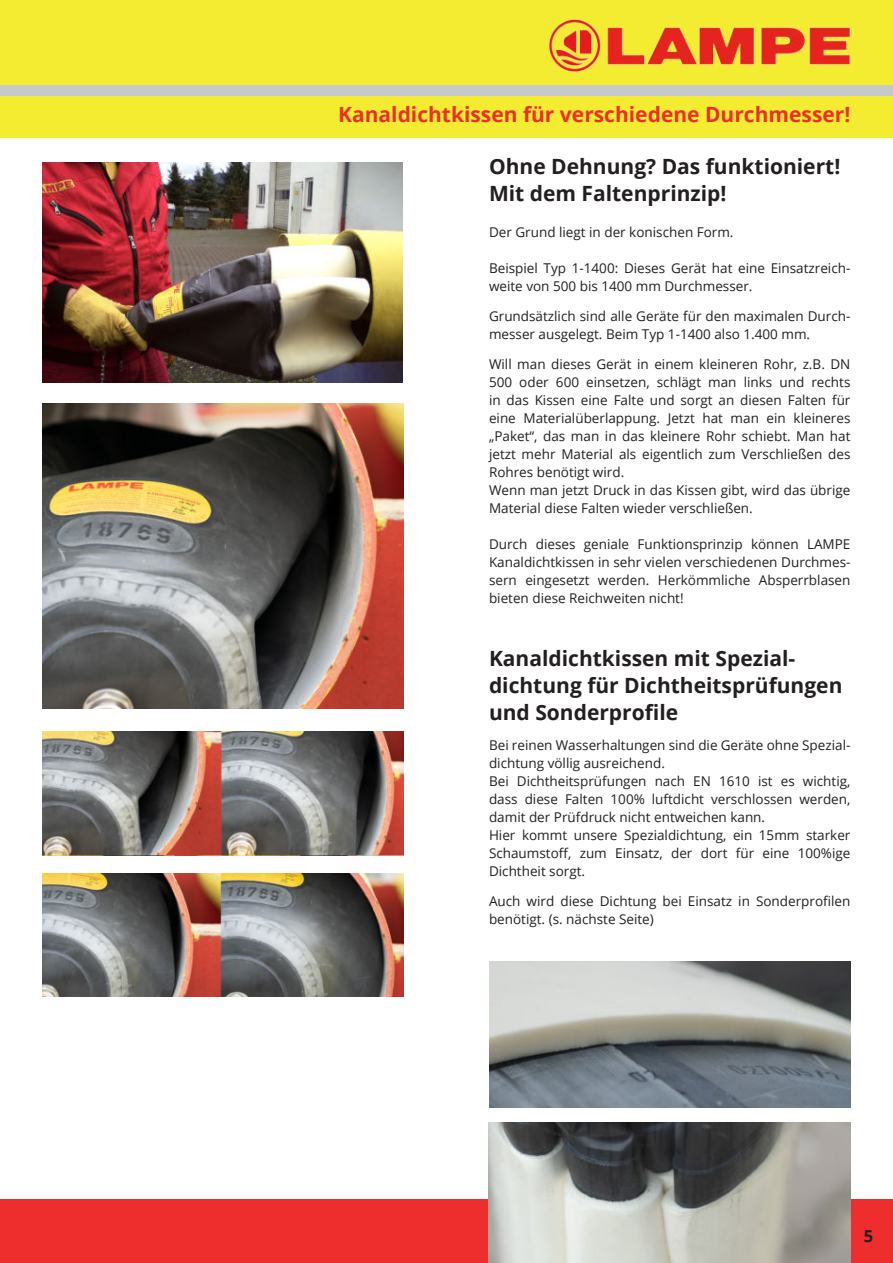
<style>
.page{position:relative;width:893px;height:1263px;background:#fff}
.page>*{position:absolute;margin:0;border:0;box-sizing:border-box;transform-origin:0 0}
.t1{font:700 21px/27px "Open Sans";color:#231f20}
.t2{font:700 21px "Open Sans";color:#ee2e2c}
.t3{font:700 16.5px "Open Sans";color:#231f20}
.t4{font:13.5px/18px "Open Sans";color:#231f20}
</style>
<div class="page">
<div style="left:0;top:1199px;width:893px;height:64px;background:#ee2e2c"></div>
<div style="left:0;top:0;width:893px;height:138px;background:#f3ec31"></div>
<div style="left:0;top:85px;width:893px;height:11px;background:#c7c8ca"></div>
<img style="left:548px;top:19px;width:303px;height:53px">
<img style="left:43px;top:162px;width:360px;height:221px">
<img style="left:43px;top:404px;width:360px;height:304px">
<img style="left:43px;top:732px;width:361px;height:123px">
<img style="left:43px;top:874px;width:361px;height:122px">
<img style="left:489px;top:961px;width:361px;height:147px">
<img style="left:489px;top:1123px;width:361px;height:140px">
<h1 class="t2" style="left:338px;top:100px;width:514px">Kanaldichtkissen für verschiedene Durchmesser!</h1>
<h1 class="t1" style="left:489px;top:152px;width:353px">Ohne Dehnung? Das funktioniert!<br>Mit dem Faltenprinzip!</h1>
<p class="t4" style="left:489px;top:225px;width:246px">Der Grund liegt in der konischen Form.</p>
<p class="t4" style="left:489px;top:261px;width:363px">Beispiel Typ 1-1400: Dieses Gerät hat eine Einsatzreich&shy;weite von 500 bis 1400 mm Durchmesser.</p>
<p class="t4" style="left:489px;top:309px;width:363px">Grundsätzlich sind alle Geräte für den maximalen Durch&shy;messer ausgelegt. Beim Typ 1-1400 also 1.400 mm.</p>
<p class="t4" style="left:489px;top:357px;width:363px">Will man dieses Gerät in einem kleineren Rohr, z.B. DN 500 oder 600 einsetzen, schlägt man links und rechts in das Kissen eine Falte und sorgt an diesen Falten für eine Materialüberlappung. Jetzt hat man ein kleineres „Paket“, das man in das kleinere Rohr schiebt. Man hat jetzt mehr Material als eigentlich zum Verschließen des Rohres benötigt wird.<br>Wenn man jetzt Druck in das Kissen gibt, wird das übrige Material diese Falten wieder verschließen.</p>
<p class="t4" style="left:489px;top:537px;width:363px;text-align:justify">Durch dieses geniale Funktionsprinzip können LAMPE Kanaldichtkissen in sehr vielen verschiedenen Durchmes&shy;sern eingesetzt werden. Herkömmliche Absperrblasen bieten diese Reichweiten nicht!</p>
<h1 class="t1" style="left:489px;top:644px;width:355px">Kanaldichtkissen mit Spezial&shy;dichtung für Dichtheitsprüfungen und Sonderproile</h1>
<p class="t4" style="left:489px;top:738px;width:363px">Bei reinen Wasserhaltungen sind die Geräte ohne Spezial&shy;dichtung völlig ausreichend.<br>Bei Dichtheitsprüfungen nach EN 1610 ist es wichtig, dass diese Falten 100% luftdicht verschlossen werden, damit der Prüfdruck nicht entweichen kann.<br>Hier kommt unsere Spezialdichtung, ein 15mm starker Schaumstof, zum Einsatz, der dort für eine 100%ige Dichtheit sorgt.</p>
<p class="t4" style="left:489px;top:892px;width:363px">Auch wird diese Dichtung bei Einsatz in Sonderproilen benötigt. (s. nächste Seite)</p>
<p class="t3" style="left:864px;top:1225px;width:11px">5</p>
</div>
